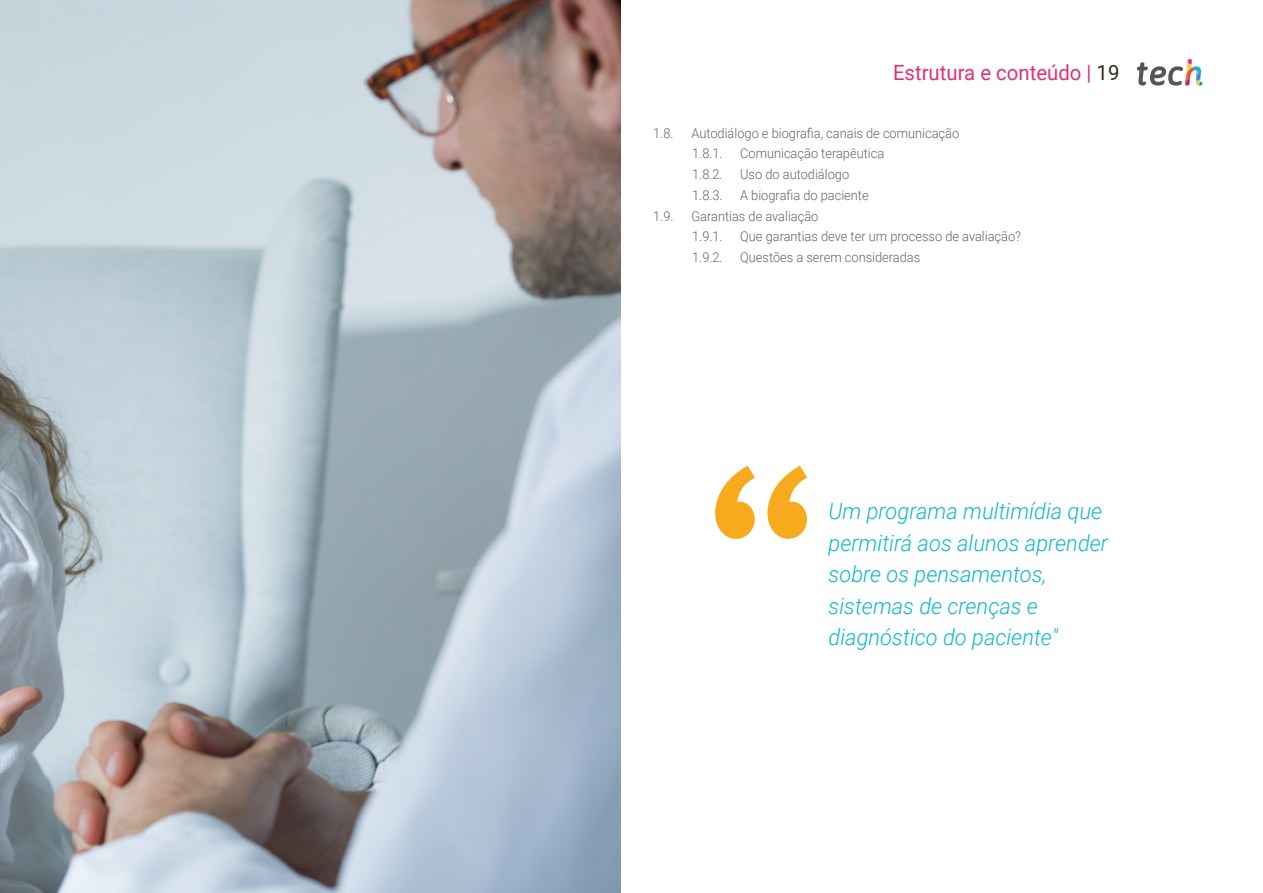
<style>
.page{position:relative;width:1263px;height:893px;background:#fff}
.page>*{position:absolute;margin:0;border:0;box-sizing:border-box;transform-origin:0 0}
.t1{font:italic 300 22.5px/31.5px "Roboto";color:#0fb6cf}
.t2{font:21px "Roboto";color:#df3174}
.t3{font:300 13.5px/20.7px "Roboto";color:#61646a;scale:.95 1}
.s1{color:#312e20}
</style>
<div class="page">
<img style="left:0;top:0;width:621px;height:893px">
<svg style="left:1137px;top:59px;width:65px;height:27px"></svg>
<svg style="left:715px;top:466px;width:92px;height:73px"></svg>
<h2 class="t2" style="left:893px;top:57px;width:228px">Estrutura e conteúdo | <span class="s1">19</span></h2>
<p class="t3" style="left:653px;top:122px;width:23px">1.8.</p>
<p class="t3" style="left:691px;top:122px;width:283px">Autodiálogo e biografia, canais de comunicação<br>1.8.1.</p>
<p class="t3" style="left:740px;top:143px;width:153px">Comunicação terapêutica</p>
<p class="t3" style="left:692px;top:164px;width:34px">1.8.2.</p>
<p class="t3" style="left:740px;top:164px;width:116px">Uso do autodiálogo</p>
<p class="t3" style="left:692px;top:184px;width:34px">1.8.3.</p>
<p class="t3" style="left:740px;top:184px;width:137px">A biografia do paciente</p>
<p class="t3" style="left:653px;top:205px;width:23px">1.9.</p>
<p class="t3" style="left:691px;top:205px;width:135px">Garantias de avaliação<br>1.9.1.</p>
<p class="t3" style="left:740px;top:226px;width:297px">Que garantias deve ter um processo de avaliação?</p>
<p class="t3" style="left:692px;top:247px;width:34px">1.9.2.</p>
<p class="t3" style="left:740px;top:247px;width:191px">Questões a serem consideradas</p>
<h1 class="t1" style="left:828px;top:494px;width:281px">Um programa multimídia que permitirá aos alunos aprender sobre os pensamentos, sistemas de crenças e diagnóstico do paciente"</h1>
</div>
